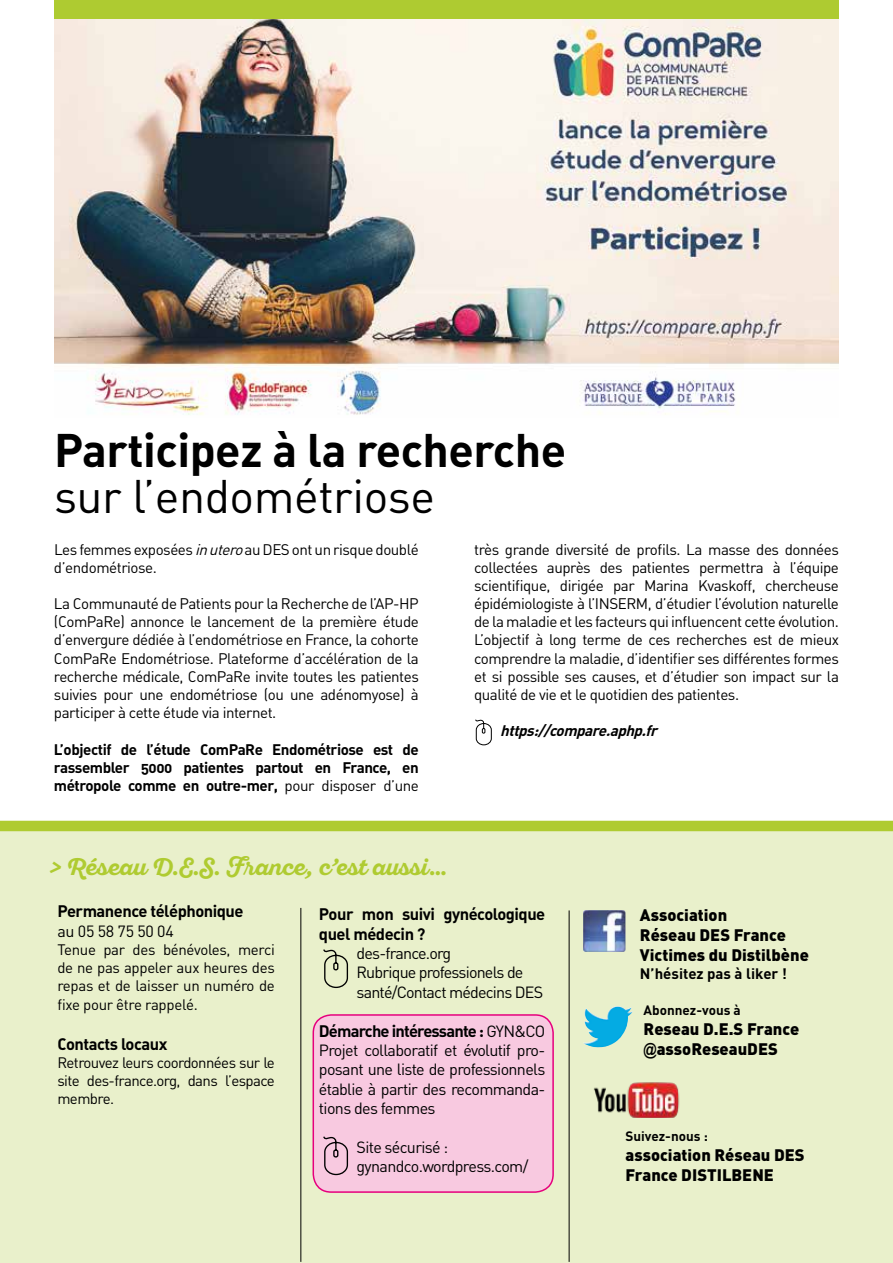
<style>
.page{position:relative;width:893px;height:1263px;background:#fff}
.page>*{position:absolute;margin:0;border:0;box-sizing:border-box;transform-origin:0 0}
.t1{font:46.5px "DIN Bold Alternate";letter-spacing:-.01em;color:#000}
.t2{font:46.5px "DIN Regular Alternate";letter-spacing:-.01em;color:#000}
.t3{font:700 22.5px "Sant Elia Script Alt";color:#afcb31}
.t4{font:900 16.5px/19.8px "DIN";color:#000}
.t5{font:16.5px/19.8px "DIN Bold Alternate";letter-spacing:-.03em;color:#000}
.t6{font:16.5px "DIN Bold Alternate";letter-spacing:-.05em;color:#000}
.t7{font:16.05px/19.4px "DIN";letter-spacing:-.04em;color:#000}
.t8{font:16.05px "DIN";letter-spacing:-.02em;color:#000}
.t9{font:15.15px/18.1px "DIN Regular Alternate";letter-spacing:-.03em;color:#000;text-align:justify}
.t10{font:15.15px/18.1px "DIN Bold Alternate";letter-spacing:-.03em;color:#000;text-align:justify}
.t11{font:italic 15.15px "DIN Bold Alternate";color:#000}
.t12{font:15px/18.5px "DIN Regular Alternate";letter-spacing:-.02em;color:#000;text-align:justify}
.t13{font:15px/18px "DIN";letter-spacing:-.04em;color:#000;text-align:justify}
.t14{font:700 15px "DIN";color:#000}
.t15{font:700 13.5px "DIN";color:#000}
.s1{font-style:italic}
.s2{font-family:"DIN Regular Alternate"}
.s3{font-family:"DIN";font-size:16.05px}
.s4{font-family:"Arial Narrow";font-weight:700}
</style>
<div class="page">
<div style="left:0;top:821px;width:893px;height:442px;background:#e9f0cb"></div>
<div style="left:313px;top:1015px;width:240px;height:177px;background:#f8c9e0;border-radius:18px"></div>
<div style="left:313px;top:1014px;width:241px;height:179px;border:2px solid #e6007d;border-radius:18px"></div>
<hr style="left:300px;top:908px;width:1px;height:354px;background:#000">
<hr style="left:569px;top:910px;width:1px;height:352px;background:#000">
<img style="left:583px;top:910px;width:42px;height:42px">
<svg style="left:323px;top:949px;width:26px;height:40px"></svg>
<svg style="left:323px;top:1136px;width:26px;height:40px"></svg>
<img style="left:583px;top:1006px;width:50px;height:42px">
<img style="left:593px;top:1082px;width:87px;height:36px">
<div style="left:0;top:821px;width:893px;height:10px;background:#afcb31"></div>
<img style="left:54px;top:18px;width:785px;height:397px">
<svg style="left:475px;top:719px;width:17px;height:27px"></svg>
<div style="left:54px;top:0;width:785px;height:18px;background:#aecb31"></div>
<h1 class="t1" style="left:54px;top:429px;width:514px">Participez à la recherche</h1>
<h1 class="t2" style="left:54px;top:476px;width:383px">sur l’endométriose</h1>
<p class="t9" style="left:54px;top:541px;width:366px">Les femmes exposées <span class="s1">inutero</span>au DES ont un risque doublé d’endométriose.</p>
<p class="t9" style="left:54px;top:596px;width:366px">La Communauté de Patients pour la Recherche de l’AP-HP (ComPaRe) annonce le lancement de la première étude d’envergure dédiée à l’endométriose en France, la cohorte ComPaRe Endométriose. Plateforme d’accélération de la recherche médicale, ComPaRe invite toutes les patientes suivies pour une endométriose (ou une adénomyose) à participer à cette étude via internet.</p>
<p class="t10" style="left:54px;top:741px;width:366px">L’objectif de l’étude ComPaRe Endométriose est de rassembler 5000 patientes partout en France, en métropole comme en outre-mer, <span class="s2">pour disposer d’une</span></p>
<h2 class="t3" style="left:50px;top:856px;width:399px">&gt; Réseau D.E.S. France, c’est aussi…</h2>
<p class="t9" style="left:474px;top:541px;width:366px">très grande diversité de profils. La masse des données collectées auprès des patientes permettra à l’équipe scientifique, dirigée par Marina Kvaskoff, chercheuse épidémiologiste à l’INSERM, d’étudier l’évolution naturelle de la maladie et les facteurs qui influencent cette évolution.<br>L’objectif à long terme de ces recherches est de mieux comprendre la maladie, d’identifier ses différentes formes et si possible ses causes, et d’étudier son impact sur la qualité de vie et le quotidien des patientes.</p>
<p class="t11" style="left:500px;top:724px;width:162px">https://compare.aphp.fr</p>
<p class="t5" style="left:57px;top:902px;width:188px">Permanence téléphonique</p>
<p class="t8" style="left:57px;top:924px;width:118px">au 05 58 75 50 04</p>
<p class="t12" style="left:57px;top:941px;width:219px">Tenue par des bénévoles, merci de ne pas appeler aux heures des repas et de laisser un numéro de fixe pour être rappelé.</p>
<p class="t5" style="left:57px;top:1035px;width:111px">Contacts locaux</p>
<p class="t13" style="left:57px;top:1055px;width:219px">Retrouvez leurs coordonnées sur le site des-france.org, dans l’espace membre.</p>
<p class="t5" style="left:319px;top:905px;width:228px">Pour mon suivi gynécologique quel médecin ?</p>
<p class="t7" style="left:357px;top:945px;width:188px">des-france.org<br>Rubrique professionels de santé/Contact médecins DES</p>
<p class="t6" style="left:319px;top:1023px;width:228px">Démarche intéressante : <span class="s3">GYN&amp;CO</span></p>
<p class="t7" style="left:319px;top:1042px;width:228px;text-align:justify">Projet collaboratif et évolutif pro&shy;posant une liste de professionnels établie à partir des recommanda&shy;tions des femmes</p>
<p class="t7" style="left:357px;top:1138px;width:173px">Site sécurisé : gynandco.wordpress.com/</p>
<p class="t4" style="left:640px;top:906px;width:170px">Association<br>Réseau DES France<br>Victimes du Distilbène</p>
<p class="t14" style="left:640px;top:966px;width:149px">N’hésitez pas à liker !</p>
<p class="t15" style="left:644px;top:1004px;width:99px">Abonnez-vous à</p>
<p class="t4" style="left:644px;top:1020px;width:157px">Reseau D.E.S France <span class="s4">@</span>assoReseauDES</p>
<p class="t15" style="left:625px;top:1130px;width:84px">Suivez-nous :</p>
<p class="t4" style="left:625px;top:1145px;width:181px">association Réseau DES<br>France DISTILBENE</p>
</div>
